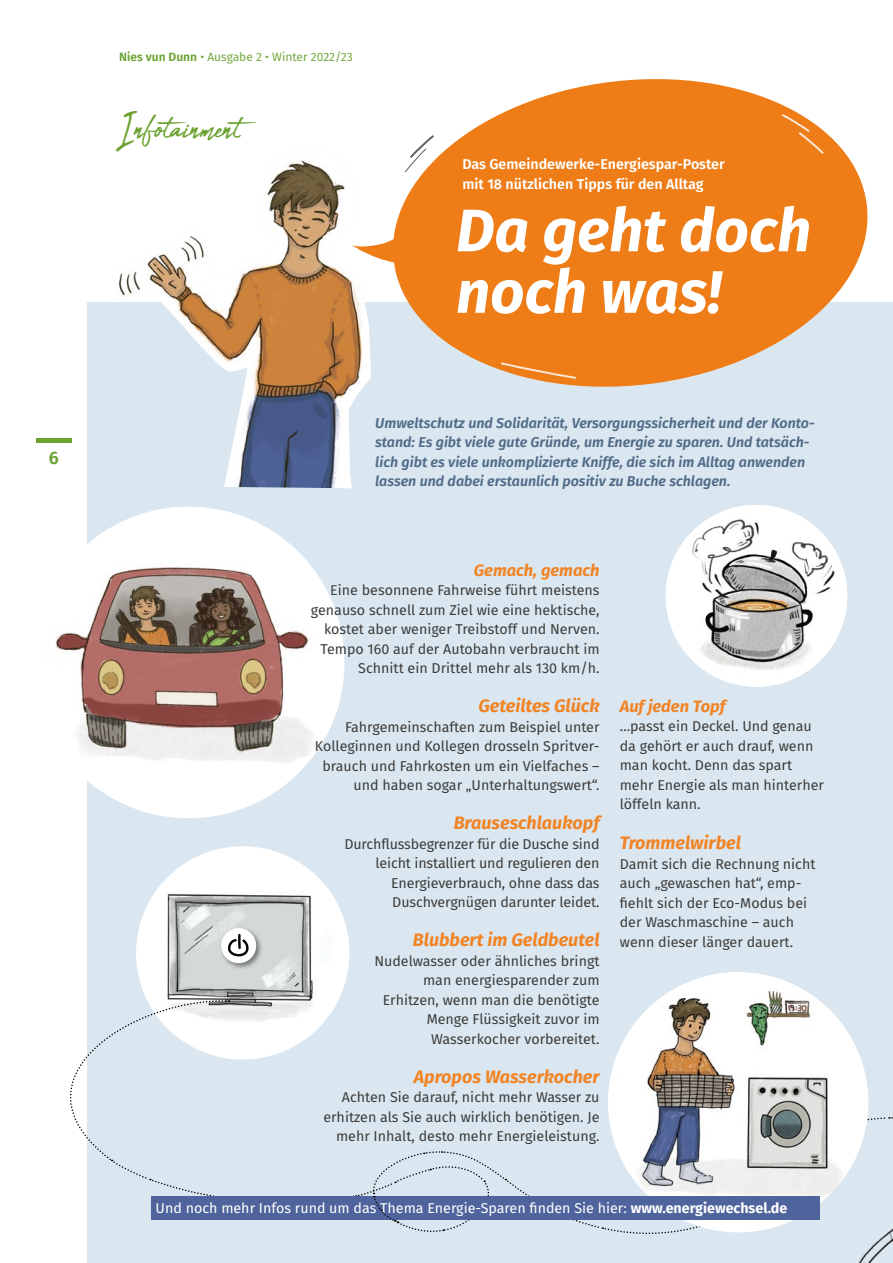
<style>
.page{position:relative;width:893px;height:1263px;background:#fff}
.page>*{position:absolute;margin:0;border:0;box-sizing:border-box;transform-origin:0 0}
.t1{font:italic 700 60px/61.5px "Fira Sans";color:#fff}
.t2{font:46.5px "Abuget";color:#6ba230}
.t3{font:italic 700 18px "Fira Sans";color:#f18425}
.t4{font:600 18px "Fira Sans";color:#6ba230}
.t5{font:italic 700 16.5px "Fira Sans";color:#f18425}
.t6{font:14.25px/19.5px "Fira Sans";color:#3c3c3b;text-align:right}
.t7{font:italic 600 14.25px/19.5px "Fira Sans";color:#506b88}
.t8{font:14.25px "Fira Sans";color:#fff}
.t9{font:600 14.25px/19.5px "Fira Sans";color:#fff}
.t10{font:12px "Fira Sans";color:#6ba230}
.s1{font-weight:600}
.s2{color:#494848}
.s3{font-weight:700}
</style>
<div class="page">
<hr style="left:36px;top:438px;width:35px;height:4px;background:#6ba230">
<div style="left:88px;top:302px;width:805px;height:961px;background:#dbe7f0"></div>
<div style="left:136px;top:846px;width:213px;height:213px;background:#fff;border-radius:50%"></div>
<img style="left:151px;top:882px;width:188px;height:117px">
<svg style="left:394px;top:79px;width:474px;height:308px;fill:#ef7d17"></svg>
<svg style="left:371px;top:220px;width:110px;height:44px;background:#f18e36"></svg>
<img style="left:673px;top:506px;width:174px;height:181px">
<div style="left:219px;top:926px;width:45px;height:45px;background:#000;opacity:.44"></div>
<div style="left:221px;top:928px;width:35px;height:35px;background:#fff;border-radius:50%"></div>
<svg style="left:228px;top:939px;width:21px;height:18px"></svg>
<hr style="left:238px;top:933px;width:3px;height:16px;background:#000;border-radius:2px">
<img style="left:858px;top:1243px;width:33px;height:20px">
<div style="left:608px;top:972px;width:260px;height:260px;background:#fff;border-radius:130px"></div>
<svg style="left:780px;top:112px;width:46px;height:44px;background:#f29643"></svg>
<svg style="left:499px;top:361px;width:79px;height:19px;background:#ed9444"></svg>
<svg style="left:404px;top:133px;width:32px;height:40px"></svg>
<img style="left:119px;top:160px;width:252px;height:328px">
<div style="left:33px;top:507px;width:311px;height:311px;background:#fff;border-radius:50%"></div>
<img style="left:55px;top:507px;width:284px;height:282px">
<svg style="left:69px;top:999px;width:824px;height:244px"></svg>
<p class="t4" style="left:49px;top:443px;width:12px">6</p>
<p class="t10" style="left:119px;top:48px;width:235px"><span class="s1">Nies vun Dunn</span> • Ausgabe 2 • Winter 2022/23</p>
<h2 class="t2" style="left:117px;top:102px;width:126px">Infotainment</h2>
<p class="t9" style="left:462px;top:154px;width:264px">Das Gemeindewerke-Energiespar-Poster mit 18 nützlichen Tipps für den Alltag</p>
<h1 class="t1" style="left:456px;top:195px;width:357px">Da geht doch noch was!</h1>
<p class="t7" style="left:375px;top:412px;width:441px">Umweltschutz und Solidarität, Versorgungssicherheit und der Konto&shy;stand: Es gibt viele gute Gründe, um Energie zu sparen. Und tatsäch&shy;lich gibt es viele unkomplizierte Kniffe, die sich im Alltag anwenden lassen und dabei erstaunlich positiv zu Buche schlagen.</p>
<p class="t5" style="left:474px;top:556px;width:127px">Gemach, gemach</p>
<p class="t6" style="left:311px;top:580px;width:290px"><span class="s2">E</span>ine besonnene Fahrweise führt meistens genauso schnell zum Ziel wie eine hektische, kostet aber weniger Treibstoff und Nerven.<br>Tempo 160 auf der Autobahn verbraucht im Schnitt ein Drittel mehr als 130 km/h.</p>
<p class="t3" style="left:478px;top:691px;width:123px">Geteiltes Glück</p>
<p class="t6" style="left:315px;top:717px;width:286px">Fahrgemeinschaften zum Beispiel unter Kolleginnen und Kollegen drosseln Spritver&shy;brauch und Fahrkosten um ein Vielfaches – und haben sogar „Unterhaltungswert“.</p>
<p class="t3" style="left:454px;top:808px;width:147px">Brauseschlaukopf</p>
<p class="t6" style="left:344px;top:834px;width:257px">Durchflussbegrenzer für die Dusche sind leicht installiert und regulieren den Energieverbrauch, ohne dass das Duschvergnügen darunter leidet.</p>
<p class="t3" style="left:413px;top:925px;width:188px">Blubbert im Geldbeutel</p>
<p class="t6" style="left:374px;top:951px;width:227px">Nudelwasser oder ähnliches bringt man energiesparender zum<br>Erhitzen, wenn man die benötigte<br>Menge Flüssigkeit zuvor im<br>Wasserkocher vorbereitet.</p>
<p class="t3" style="left:414px;top:1061px;width:187px">Apropos Wasserkocher</p>
<p class="t6" style="left:323px;top:1087px;width:278px">Achten Sie darauf, nicht mehr Wasser zu erhitzen als Sie auch wirklich benötigen. Je mehr Inhalt, desto mehr Energieleistung.</p>
<p class="t5" style="left:620px;top:692px;width:107px">Auf jeden Topf</p>
<p class="t6" style="left:620px;top:716px;width:206px;text-align:left">…passt ein Deckel. Und genau da gehört er auch drauf, wenn man kocht. Denn das spart mehr Energie als man hinterher löffeln kann.</p>
<p class="t3" style="left:620px;top:828px;width:123px">Trommelwirbel</p>
<p class="t6" style="left:620px;top:854px;width:197px;text-align:left">Damit sich die Rechnung nicht auch „gewaschen hat“, emp&shy;fiehlt sich der Eco-Modus bei der Waschmaschine – auch wenn dieser länger dauert.</p>
<p class="t8" style="left:156px;top:1197px;width:633px">Und noch mehr Infos rund um das Thema Energie-Sparen finden Sie hier: <span class="s3">www.energiewechsel.de</span></p>
</div>
